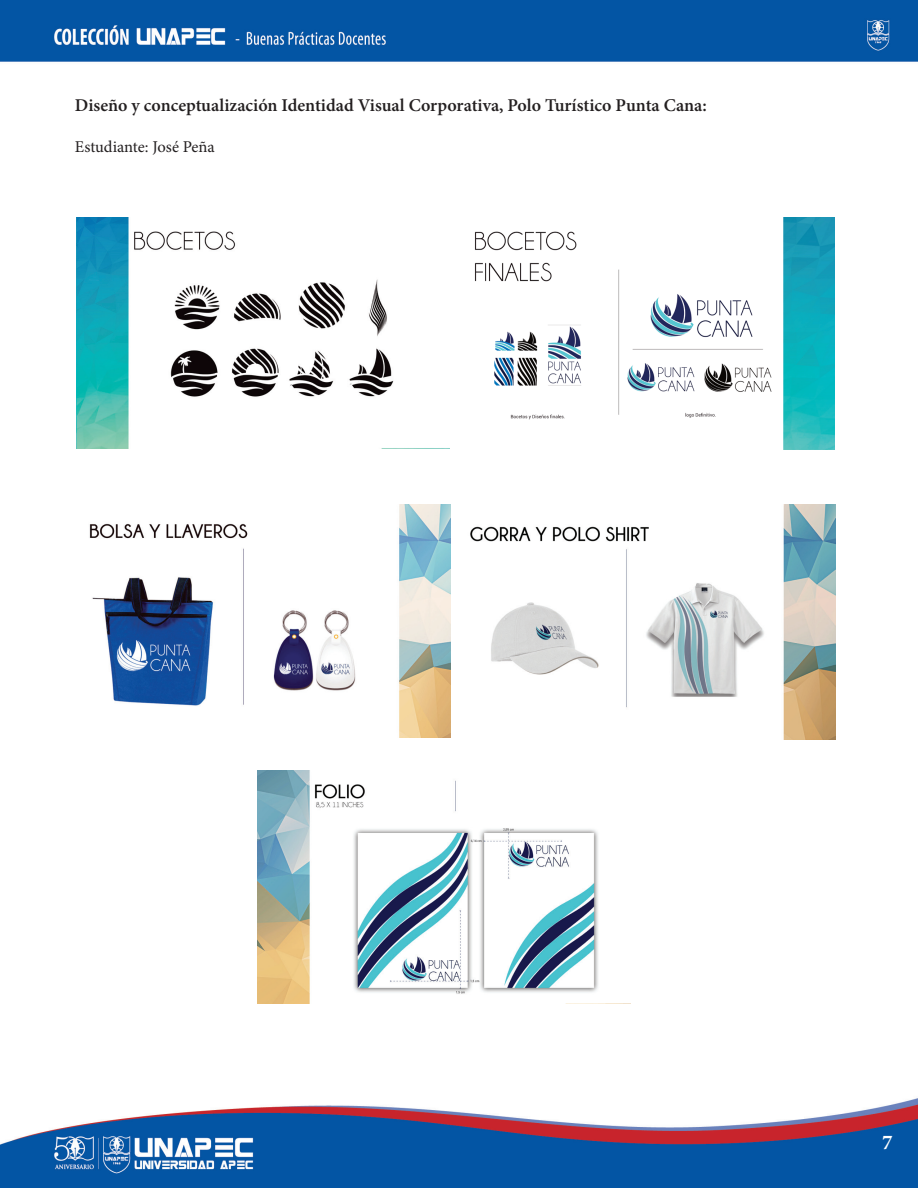
<style>
.page{position:relative;width:918px;height:1188px;background:#fff}
.page>*{position:absolute;margin:0;border:0;box-sizing:border-box;transform-origin:0 0}
.t1{font:700 21px "Minion Pro";color:#fff}
.t2{font:600 18px "Minion Pro";color:#231f20}
.t3{font:16.5px "Minion Pro";letter-spacing:-.005em;color:#231f20}
</style>
<div class="page">
<img style="left:0;top:0;width:918px;height:1188px">
<img style="left:76px;top:217px;width:374px;height:232px">
<img style="left:459px;top:217px;width:376px;height:232px">
<img style="left:76px;top:504px;width:374px;height:233px">
<img style="left:458px;top:504px;width:378px;height:235px">
<img style="left:257px;top:770px;width:373px;height:234px">
<p class="t2" style="left:75px;top:93px;width:633px">Diseño y conceptualización Identidad Visual Corporativa, Polo Turístico Punta Cana:</p>
<p class="t3" style="left:75px;top:136px;width:141px">Estudiante: José Peña</p>
<p class="t1" style="left:882px;top:1128px;width:12px">7</p>
</div>
